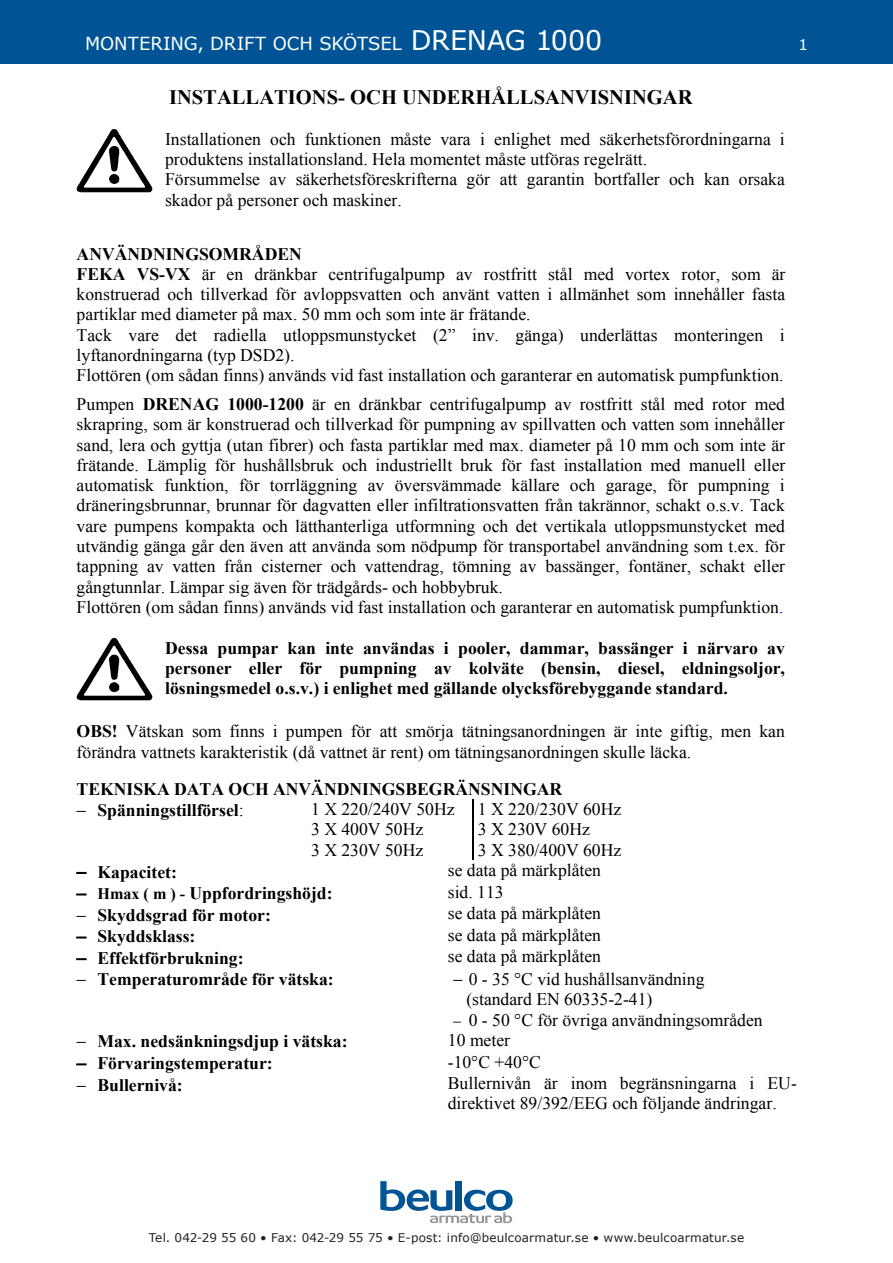
<style>
.page{position:relative;width:893px;height:1263px;background:#fff}
.page>*{position:absolute;margin:0;border:0;box-sizing:border-box;transform-origin:0 0}
.t1{font:700 20.55px "Times New Roman";color:#000}
.Vinjettext{font:18px "Verdana";letter-spacing:-.005em;color:#fff}
.t2{font:17.7px/20.2px "Times New Roman";color:#000}
.t3{font:700 17.7px/20.2px "Times New Roman";color:#000;text-align:justify}
.t4{font:15px "Verdana";color:#fff}
.Brödtext{font:12px "Verdana";letter-spacing:.01em;color:#231f20}
.s1{font-size:27px}
.s2{font-weight:700}
.s3{color:#00f}
.s4{font-weight:400}
.s5{font-size:16.2px}
</style>
<div class="page">
<div style="left:0;top:0;width:893px;height:64px;background:#005495"></div>
<svg style="left:380px;top:1181px;width:133px;height:42px"></svg>
<img style="left:77px;top:129px;width:75px;height:63px">
<img style="left:77px;top:638px;width:75px;height:63px">
<hr style="left:472px;top:799px;width:1px;height:61px;background:#000">
<svg style="left:77px;top:958px;width:9px;height:2px"></svg>
<p class="Vinjettext" style="left:85px;top:32px;width:519px">MONTERING, DRIFT OCH SKÖTSEL <span class="s1">DRENAG 1000</span></p>
<p class="t4" style="left:798px;top:35px;width:11px">1</p>
<p class="t1" style="left:169px;top:83px;width:525px">INSTALLATIONS- OCH UNDERHÅLLSANVISNINGAR</p>
<p class="t2" style="left:165px;top:128px;width:621px">Installationen och funktionen måste vara i enlighet med säkerhetsförordningarna i produktens installationsland. Hela momentet måste utföras regelrätt.<br>Försummelse av säkerhetsföreskrifterna gör att garantin bortfaller och kan orsaka skador på personer och maskiner.</p>
<p class="t2" style="left:77px;top:243px;width:710px"><span class="s2">ANVÄNDNINGSOMRÅDEN<br>FEKA VS-VX</span> är en dränkbar centrifugalpump av rostfritt stål med vortex rotor, som är konstruerad och tillverkad för avloppsvatten och använt vatten i allmänhet som innehåller fasta partiklar med diameter på max. 50 mm och som inte är frätande.<br>Tack vare det radiella utloppsmunstycket (2” inv. gänga) underlättas monteringen i lyftanordningarna (typ DSD2).<br>Flottören (om sådan finns) används vid fast installation och garanterar en automatisk pumpfunktion.</p>
<p class="t2" style="left:77px;top:394px;width:710px">Pumpen <span class="s2">DRENAG 1000-1200</span> är en dränkbar centrifugalpump av rostfritt stål med rotor med skrapring, som är konstruerad och tillverkad för pumpning av spillvatten och vatten som innehåller sand, lera och gyttja (utan fibrer) och fasta partiklar med max. diameter på 10 mm och som inte är frätande. Lämplig för hushållsbruk och industriellt bruk för fast installation med manuell eller automatisk funktion, för torrläggning av översvämmade källare och garage, för pumpning i dräneringsbrunnar, brunnar för dagvatten eller infiltrationsvatten från takrännor, schakt o.s.v. Tack vare pumpens kompakta och lätthanterliga utformning och det vertikala utloppsmunstycket med utvändig gänga går den även att använda som nödpump för transportabel användning som t.ex. för tappning av vatten från cisterner och vattendrag, tömning av bassänger, fontäner, schakt eller gångtunnlar. Lämpar sig även för trädgårds- och hobbybruk.<br>Flottören (om sådan finns) används vid fast installation och garanterar en automatisk pumpfunktion<span class="s3">.</span></p>
<p class="t3" style="left:165px;top:637px;width:621px">Dessa pumpar kan inte användas i pooler, dammar, bassänger i närvaro av personer eller för pumpning av kolväte (bensin, diesel, eldningsoljor, lösningsmedel o.s.v.) i enlighet med gällande olycksförebyggande standard.</p>
<p class="t2" style="left:77px;top:721px;width:710px"><span class="s2">OBS!</span> Vätskan som finns i pumpen för att smörja tätningsanordningen är inte giftig, men kan förändra vattnets karakteristik (då vattnet är rent) om tätningsanordningen skulle läcka.</p>
<p class="t3" style="left:77px;top:778px;width:487px;line-height:21.5px">TEKNISKA DATA OCH ANVÄNDNINGSBEGRÄNSNINGAR − Spänningstillförsel<span class="s4">:</span></p>
<p class="t2" style="left:311px;top:799px;width:145px">1 X 220/240V 50Hz<br>3 X 400V 50Hz<br>3 X 230V 50Hz</p>
<p class="t2" style="left:478px;top:799px;width:145px">1 X 220/230V 60Hz<br>3 X 230V 60Hz<br>3 X 380/400V 60Hz</p>
<p class="t3" style="left:77px;top:861px;width:102px">− Kapacitet:</p>
<p class="t2" style="left:448px;top:860px;width:155px">se data på märkplåten</p>
<p class="t3" style="left:77px;top:883px;width:257px">− <span class="s5">Hmax ( m ) -</span> Uppfordringshöjd:</p>
<p class="t2" style="left:448px;top:881px;width:57px">sid. 113</p>
<p class="t3" style="left:77px;top:904px;width:196px">− Skyddsgrad för motor:</p>
<p class="t2" style="left:448px;top:903px;width:155px">se data på märkplåten</p>
<p class="t3" style="left:77px;top:926px;width:120px">− Skyddsklass:</p>
<p class="t2" style="left:448px;top:924px;width:155px">se data på märkplåten</p>
<p class="t3" style="left:77px;top:947px;width:168px">− Effektförbrukning:</p>
<p class="t2" style="left:448px;top:946px;width:155px">se data på märkplåten</p>
<p class="t3" style="left:77px;top:969px;width:259px">− Temperaturområde för vätska:</p>
<p class="t2" style="left:453px;top:969px;width:253px">− 0 - 35 °C vid hushållsanvändning</p>
<p class="t2" style="left:466px;top:989px;width:188px">(standard EN 60335-2-41)</p>
<p class="t2" style="left:453px;top:1009px;width:311px">− 0 - 50 °C för övriga användningsområden</p>
<p class="t3" style="left:77px;top:1031px;width:272px">− Max. nedsänkningsdjup i vätska:</p>
<p class="t2" style="left:448px;top:1029px;width:64px">10 meter</p>
<p class="t3" style="left:77px;top:1052px;width:198px">− Förvaringstemperatur:</p>
<p class="t2" style="left:448px;top:1051px;width:95px">-10°C +40°C</p>
<p class="t3" style="left:77px;top:1074px;width:108px">− Bullernivå:</p>
<p class="t2" style="left:448px;top:1073px;width:351px">Bullernivån är inom begränsningarna i EU&shy;direktivet 89/392/EEG och följande ändringar.</p>
<p class="Brödtext" style="left:149px;top:1230px;width:597px">Tel. 042-29 55 60 • Fax: 042-29 55 75 • E-post: info@beulcoarmatur.se • www.beulcoarmatur.se</p>
</div>
